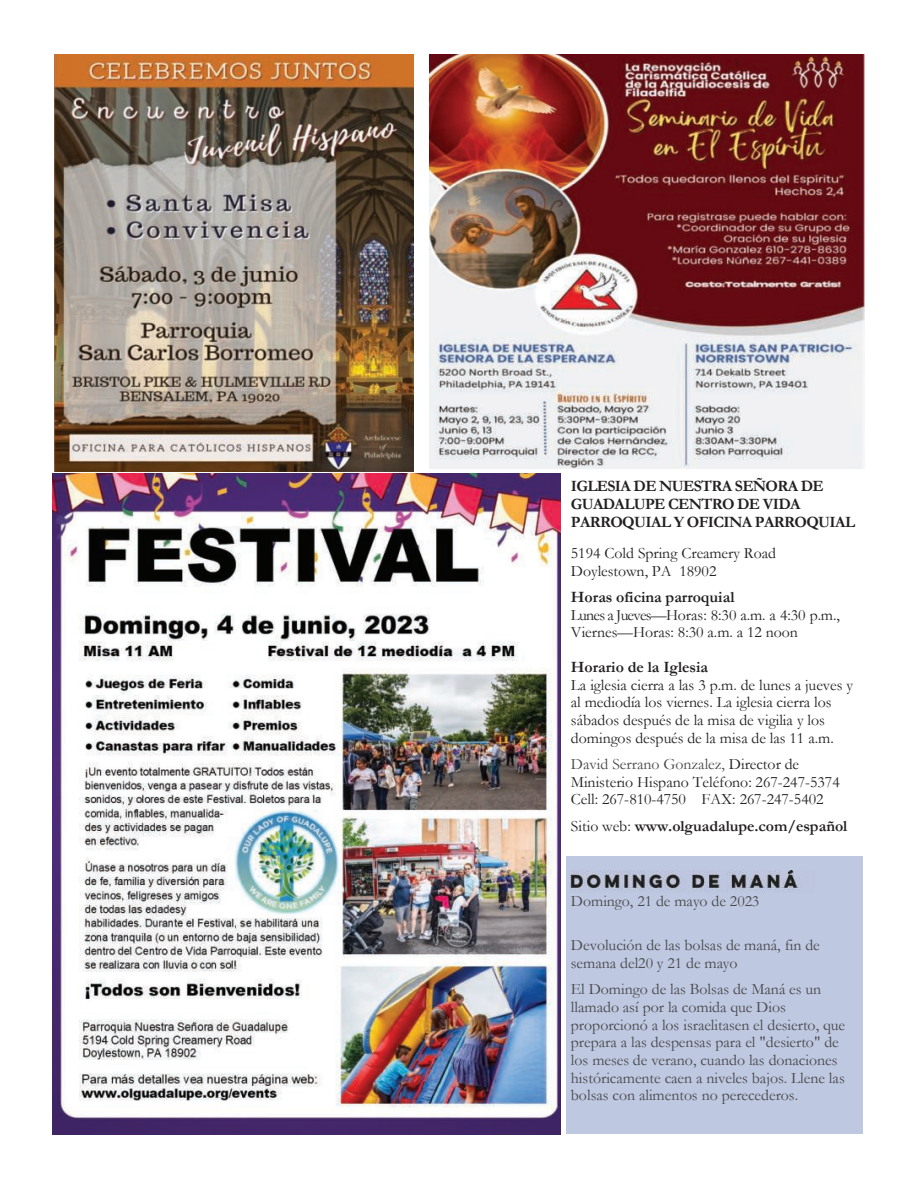
<style>
.page{position:relative;width:918px;height:1188px;background:#fff}
.page>*{position:absolute;margin:0;border:0;box-sizing:border-box;transform-origin:0 0}
.t1{font:15.9px/17.7px "Garamond";color:#231f20}
.t2{font:15.9px/17.7px "Garamond";color:#474849}
.t3{font:700 15.9px/17.7px "Garamond";letter-spacing:-.03em;color:#231f20}
.t4{font:700 15.9px "Garamond";color:#231f20}
.t5{font:700 15.9px "Garamond";letter-spacing:-.005em;color:#231f20}
.s1{color:#474849}
.s2{font-weight:400}
</style>
<div class="page">
<img style="left:53px;top:474px;width:508px;height:660px">
<img style="left:430px;top:54px;width:434px;height:414px">
<img style="left:54px;top:55px;width:359px;height:417px">
<div style="left:567px;top:856px;width:296px;height:278px;background:#bfc8e1"></div>
<img style="left:571px;top:871px;width:230px;height:20px">
<p class="t3" style="left:571px;top:478px;width:286px">IGLESIA DE NUESTRA SEÑORA DE<br>GUADALUPE CENTRO DE VIDA<br>PARROQUIAL Y OFICINA PARROQUIAL</p>
<p class="t1" style="left:571px;top:544px;width:207px">5194 Cold Spring Creamery Road<br>Doylestown, PA 18902</p>
<p class="t4" style="left:571px;top:588px;width:165px">Horas oficina parroquial</p>
<p class="t1" style="left:571px;top:606px;width:271px">Lunes a Jueves—Horas: 8:30 a.m. a 4:30 p.m.,<br>Viernes—Horas: 8:30 a.m. a 12 noon</p>
<p class="t4" style="left:571px;top:658px;width:139px">Horario de la Iglesia</p>
<p class="t1" style="left:571px;top:676px;width:284px">La iglesia cierra a las 3 p.m. de lunes a jueves y al mediodía los viernes. La iglesia cierra los sábados después de la misa de vigilia y los domingos después de la misa de las 11 a.m.</p>
<p class="t1" style="left:571px;top:755px;width:270px"><span class="s1">David Serrano Gonzalez,</span> Director de<br>Ministerio Hispano Teléfono: 267-247-5374<br>Cell: 267-810-4750 FAX: 267-247-5402</p>
<p class="t5" style="left:571px;top:817px;width:278px"><span class="s2">Sitio web:</span> www.olguadalupe.com/español</p>
<p class="t2" style="left:571px;top:893px;width:190px">Domingo, 21 de mayo de 2023</p>
<p class="t2" style="left:571px;top:937px;width:250px">Devolución de las bolsas de maná, fin de semana del20 y 21 de mayo</p>
<p class="t2" style="left:571px;top:981px;width:276px">El Domingo de las Bolsas de Maná es un llamado así por la comida que Dios proporcionó a los israelitasen el desierto, que prepara a las despensas para el "desierto" de los meses de verano, cuando las donaciones históricamente caen a niveles bajos. Llene las bolsas con alimentos no perecederos.</p>
</div>
